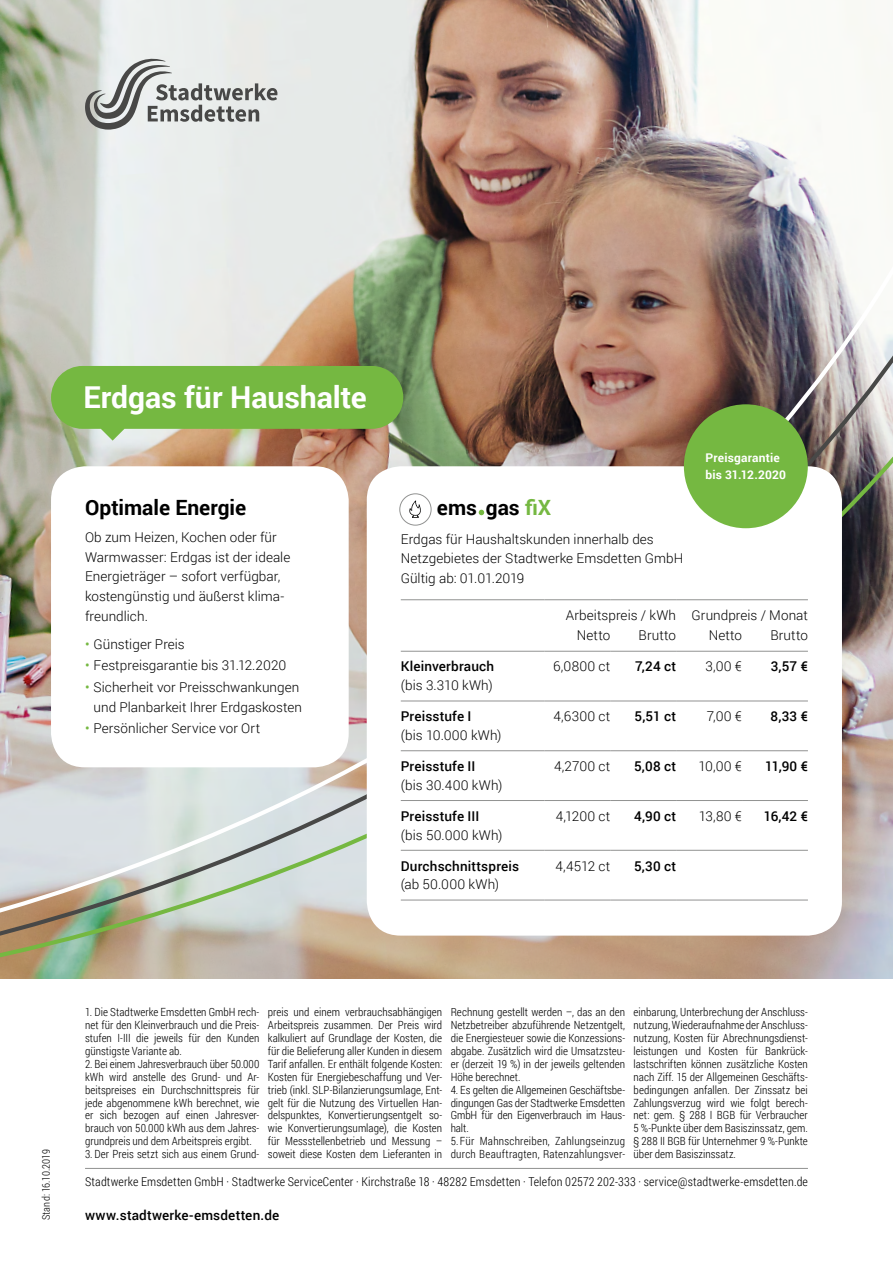
<style>
.page{position:relative;width:893px;height:1263px;background:#fff}
.page>*{position:absolute;margin:0;border:0;box-sizing:border-box;transform-origin:0 0}
.t1{font:700 30.15px "Roboto";color:#fff}
.t2{font:700 21px "Roboto";color:#000}
.t3{font:300 13.5px/19.6px "Roboto";letter-spacing:.005em;color:#000}
.t4{font:500 13.5px "Roboto";letter-spacing:.01em;color:#000}
.t5{font:300 12.3px "Roboto Condensed";letter-spacing:.01em;color:#000}
.t6{font:700 12px/17px "Roboto";letter-spacing:.015em;color:#fff}
.t7{font:300 11.25px/12.9px "Roboto Condensed";letter-spacing:.005em;color:#000;text-align:justify}
.t8{font:300 10.5px "Roboto Condensed";letter-spacing:.015em;color:#000}
.s1{font-weight:400;color:#75b841}
.s2{color:#75b841}
</style>
<div class="page">
<img style="left:0;top:0;width:893px;height:163px">
<img style="left:0;top:163px;width:893px;height:815px">
<hr style="left:85px;top:1168px;width:723px;height:1px;background:#919291">
<svg style="left:85px;top:58px;width:192px;height:72px;background:#c0c2c1"></svg>
<div style="left:367px;top:466px;width:475px;height:469px;background:#fff;border-radius:34px"></div>
<svg style="left:479px;top:510px;width:5px;height:5px"></svg>
<hr style="left:401px;top:651px;width:143px;height:1px;background:#919291">
<hr style="left:544px;top:651px;width:66px;height:1px;background:#919291">
<hr style="left:610px;top:651px;width:66px;height:1px;background:#919291">
<hr style="left:676px;top:651px;width:66px;height:1px;background:#919291">
<hr style="left:742px;top:651px;width:66px;height:1px;background:#919291">
<hr style="left:401px;top:701px;width:143px;height:1px;background:#919291">
<hr style="left:544px;top:701px;width:66px;height:1px;background:#919291">
<hr style="left:610px;top:701px;width:66px;height:1px;background:#919291">
<hr style="left:676px;top:701px;width:66px;height:1px;background:#919291">
<hr style="left:742px;top:701px;width:66px;height:1px;background:#919291">
<hr style="left:401px;top:750px;width:143px;height:1px;background:#919291">
<hr style="left:544px;top:750px;width:66px;height:1px;background:#919291">
<hr style="left:610px;top:750px;width:66px;height:1px;background:#919291">
<hr style="left:676px;top:750px;width:66px;height:1px;background:#919291">
<hr style="left:742px;top:750px;width:66px;height:1px;background:#919291">
<hr style="left:401px;top:800px;width:143px;height:1px;background:#919291">
<hr style="left:544px;top:800px;width:66px;height:1px;background:#919291">
<hr style="left:610px;top:800px;width:66px;height:1px;background:#919291">
<hr style="left:676px;top:800px;width:66px;height:1px;background:#919291">
<hr style="left:742px;top:800px;width:66px;height:1px;background:#919291">
<hr style="left:401px;top:850px;width:143px;height:1px;background:#919291">
<hr style="left:544px;top:850px;width:66px;height:1px;background:#919291">
<hr style="left:610px;top:850px;width:66px;height:1px;background:#919291">
<hr style="left:676px;top:850px;width:66px;height:1px;background:#919291">
<hr style="left:742px;top:850px;width:66px;height:1px;background:#919291">
<hr style="left:401px;top:900px;width:143px;height:1px;background:#919291">
<hr style="left:544px;top:900px;width:66px;height:1px;background:#919291">
<hr style="left:610px;top:900px;width:66px;height:1px;background:#919291">
<hr style="left:676px;top:900px;width:66px;height:1px;background:#919291">
<hr style="left:742px;top:900px;width:66px;height:1px;background:#919291">
<hr style="left:401px;top:599px;width:143px;height:1px;background:#919291">
<hr style="left:544px;top:599px;width:66px;height:1px;background:#919291">
<hr style="left:610px;top:599px;width:66px;height:1px;background:#919291">
<hr style="left:676px;top:599px;width:66px;height:1px;background:#919291">
<hr style="left:742px;top:599px;width:66px;height:1px;background:#919291">
<div style="left:51px;top:466px;width:298px;height:301px;background:#fff;border-radius:34px"></div>
<div style="left:399px;top:493px;width:32px;height:32px;border:1px solid #919291;border-radius:50%"></div>
<svg style="left:409px;top:500px;width:12px;height:18px"></svg>
<div style="left:684px;top:404px;width:124px;height:124px;background:#75b841;border-radius:50%"></div>
<svg style="left:51px;top:366px;width:352px;height:75px;background:#81b34e"></svg>
<h1 class="t1" style="left:84px;top:376px;width:285px">Erdgas für Haushalte</h1>
<h2 class="t2" style="left:85px;top:493px;width:163px">Optimale Energie</h2>
<p class="t3" style="left:85px;top:527px;width:207px">Ob zum Heizen, Kochen oder für<br>Warmwasser: Erdgas ist der ideale<br>Energieträger – sofort verfügbar, kostengünstig und äußerst klima&shy;freundlich.</p>
<p class="t3" style="left:85px;top:634px;width:101px"><span class="s1">•</span> Günstiger Preis</p>
<p class="t3" style="left:85px;top:655px;width:203px"><span class="s1">•</span> Festpreisgarantie bis 31.12.2020</p>
<p class="t3" style="left:85px;top:677px;width:218px;text-align:right"><span class="s1">•</span> Sicherheit vor Preisschwankungen und Planbarkeit Ihrer Erdgaskosten</p>
<p class="t3" style="left:85px;top:718px;width:177px"><span class="s1">•</span> Persönlicher Service vor Ort</p>
<p class="t6" style="left:706px;top:449px;width:82px">Preisgarantie bis 31.12.2020</p>
<h2 class="t2" style="left:437px;top:493px;width:116px">ems gas <span class="s2">fiX</span></h2>
<p class="t3" style="left:401px;top:528px;width:284px">Erdgas für Haushaltskunden innerhalb des<br>Netzgebietes der Stadtwerke Emsdetten GmbH<br>Gültig ab: 01.01.2019</p>
<p class="t3" style="left:577px;top:605px;width:233px;line-height:20.2px;text-indent:-11px">Arbeitspreis / kWh Grundpreis / Monat<br>Netto</p>
<p class="t3" style="left:639px;top:625px;width:39px">Brutto</p>
<p class="t3" style="left:709px;top:625px;width:35px">Netto</p>
<p class="t3" style="left:770px;top:625px;width:39px">Brutto</p>
<p class="t4" style="left:401px;top:657px;width:95px">Kleinverbrauch</p>
<p class="t3" style="left:401px;top:675px;width:93px">(bis 3.310 kWh)</p>
<p class="t3" style="left:553px;top:656px;width:58px">6,0800 ct</p>
<p class="t4" style="left:635px;top:657px;width:42px">7,24 ct</p>
<p class="t3" style="left:705px;top:656px;width:38px">3,00 €</p>
<p class="t4" style="left:771px;top:657px;width:39px">3,57 €</p>
<p class="t4" style="left:401px;top:707px;width:72px">Preisstufe I</p>
<p class="t3" style="left:401px;top:725px;width:102px">(bis 10.000 kWh)</p>
<p class="t3" style="left:553px;top:706px;width:58px">4,6300 ct</p>
<p class="t4" style="left:635px;top:707px;width:43px">5,51 ct</p>
<p class="t3" style="left:707px;top:706px;width:37px">7,00 €</p>
<p class="t4" style="left:770px;top:707px;width:39px">8,33 €</p>
<p class="t4" style="left:401px;top:757px;width:76px">Preisstufe II</p>
<p class="t3" style="left:401px;top:775px;width:103px">(bis 30.400 kWh)</p>
<p class="t3" style="left:554px;top:756px;width:58px">4,2700 ct</p>
<p class="t4" style="left:634px;top:757px;width:43px">5,08 ct</p>
<p class="t3" style="left:698px;top:756px;width:45px">10,00 €</p>
<p class="t4" style="left:765px;top:757px;width:44px">11,90 €</p>
<p class="t4" style="left:401px;top:806px;width:80px">Preisstufe III</p>
<p class="t3" style="left:401px;top:824px;width:103px">(bis 50.000 kWh)</p>
<p class="t3" style="left:556px;top:806px;width:56px">4,1200 ct</p>
<p class="t4" style="left:634px;top:806px;width:44px">4,90 ct</p>
<p class="t3" style="left:699px;top:806px;width:45px">13,80 €</p>
<p class="t4" style="left:764px;top:806px;width:46px">16,42 €</p>
<p class="t4" style="left:401px;top:856px;width:120px">Durchschnittspreis</p>
<p class="t3" style="left:401px;top:874px;width:100px">(ab 50.000 kWh)</p>
<p class="t3" style="left:555px;top:855px;width:56px">4,4512 ct</p>
<p class="t4" style="left:634px;top:856px;width:44px">5,30 ct</p>
<p class="t8" style="left:39px;top:1220px;width:73px;rotate:-90deg">Stand: 16.10.2019</p>
<p class="t7" style="left:85px;top:1005px;width:176px">1. Die Stadtwerke Emsdetten GmbH rech&shy;net für den Kleinverbrauch und die Preis&shy;stufen I-III die jeweils für den Kunden günstigste Variante ab.</p>
<p class="t7" style="left:85px;top:1057px;width:176px">2. Bei einem Jahresverbrauch über 50.000 kWh wird anstelle des Grund- und Ar&shy;beitspreises ein Durchschnittspreis für jede abgenommene kWh berechnet, wie er sich bezogen auf einen Jahresver&shy;brauch von 50.000 kWh aus dem Jahres&shy;grundpreis und dem Arbeitspreis ergibt.</p>
<p class="t7" style="left:85px;top:1147px;width:176px">3. Der Preis setzt sich aus einem Grund-</p>
<p class="t7" style="left:268px;top:1005px;width:176px">preis und einem verbrauchsabhängigen Arbeits preis zusammen. Der Preis wird kalkuliert auf Grundlage der Kosten, die für die Belieferung aller Kunden in diesem Tarif anfallen. Er enthält folgende Kosten:<br>Kosten für Energiebeschaffung und Ver&shy;trieb (inkl. SLP-Bilanzierungsumlage, Ent&shy;gelt für die Nutzung des Virtuellen Han&shy;delspunktes, Konvertierungsentgelt so&shy;wie Konvertierungsumlage), die Kosten für Messstellenbetrieb und Messung – soweit diese Kosten dem Lieferanten in</p>
<p class="t7" style="left:451px;top:1005px;width:176px">Rechnung gestellt werden –, das an den Netzbetreiber abzuführende Netzentgelt, die Energiesteuer sowie die Konzessions&shy;abgabe. Zusätzlich wird die Umsatzsteu&shy;er (derzeit 19 %) in der jeweils geltenden Höhe berechnet.</p>
<p class="t7" style="left:451px;top:1083px;width:176px">4. Es gelten die Allgemeinen Geschäftsbe&shy;dingungen Gas der Stadtwerke Emsdetten GmbH für den Eigenverbrauch im Haus&shy;halt.</p>
<p class="t7" style="left:451px;top:1134px;width:176px">5. Für Mahnschreiben, Zahlungseinzug durch Beauftragten, Ratenzahlungsver-</p>
<p class="t7" style="left:634px;top:1005px;width:176px">ein barung, Unterbrechung der Anschluss&shy;nutzung, Wiederaufnahme der Anschluss - nutzung, Kosten für Abrechnungsdienst&shy;leistungen und Kosten für Bankrück&shy;lastschriften können zusätzliche Kosten nach Ziff. 15 der Allgemeinen Geschäfts&shy;bedingungen anfallen. Der Zinssatz bei Zahlungsverzug wird wie folgt berech&shy;net: gem. § 288 I BGB für Verbraucher 5 %-Punkte über dem Basiszinssatz, gem. § 288 II BGB für Unternehmer 9 %-Punkte über dem Basiszinssatz.</p>
<p class="t5" style="left:85px;top:1173px;width:724px">Stadtwerke Emsdetten GmbH · Stadtwerke ServiceCenter · Kirchstraße 18 · 48282 Emsdetten · Telefon 02572 202-333 · service@stadtwerke-emsdetten.de</p>
<p class="t4" style="left:85px;top:1206px;width:196px">www.stadtwerke-emsdetten.de</p>
</div>
